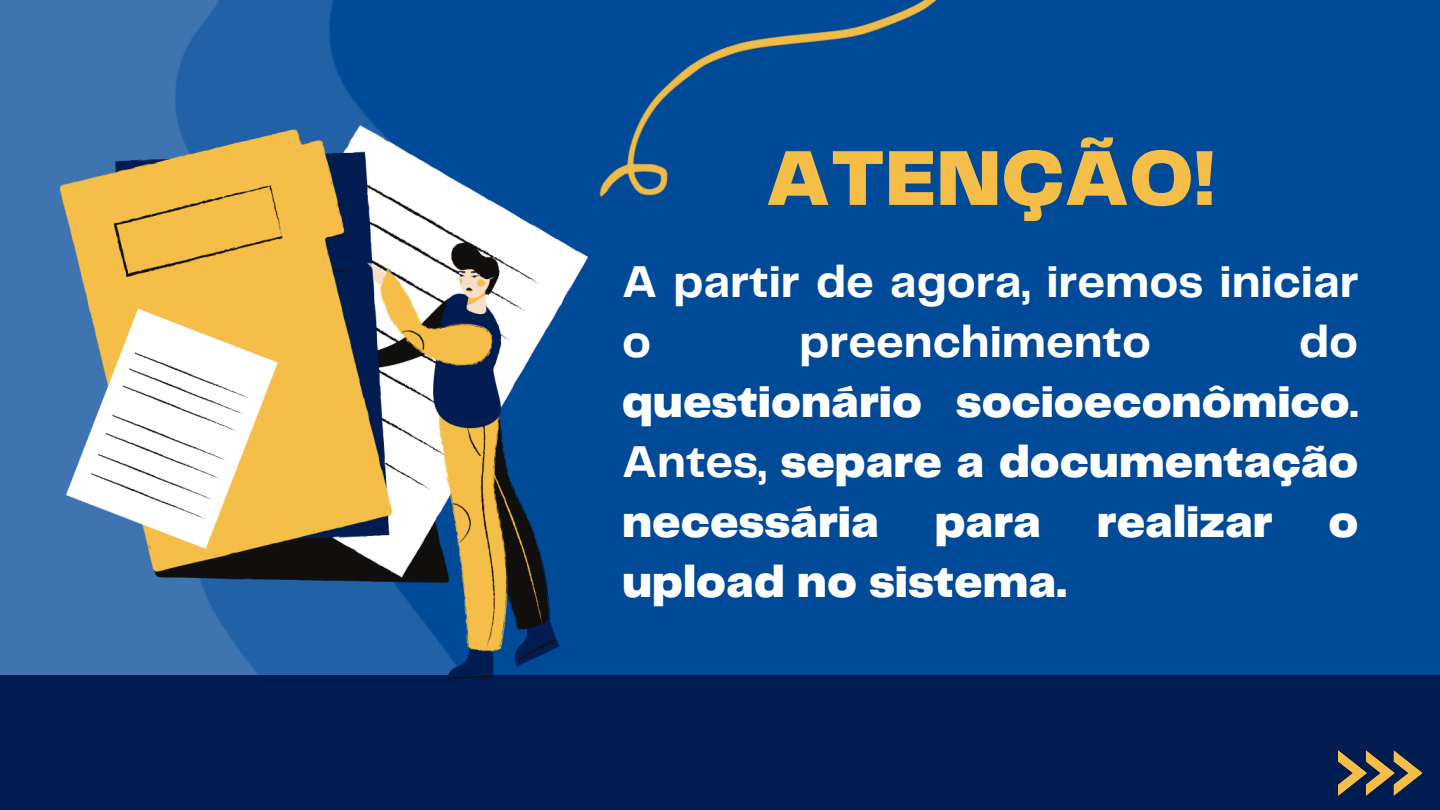
<style>
.page{position:relative;width:1440px;height:810px;background:#004a98}
.page>*{position:absolute;margin:0;border:0;box-sizing:border-box;transform-origin:0 0}
.t1{font:900 80.8px "Telegraf";color:#f5be49}
.t2{font:900 46.2px/60px "Telegraf";color:#fff;text-align:justify}
.t3{font:700 46.2px/60px "Telegraf";color:#fff}
.s1{font-weight:700}
</style>
<div class="page">
<img style="left:0;top:0;width:588px;height:675px">
<div style="left:0;top:675px;width:1440px;height:135px;background:#011c50"></div>
<img style="left:563px;top:0;width:374px;height:213px">
<img style="left:1339px;top:751px;width:83px;height:44px">
<img style="left:61px;top:125px;width:526px;height:560px">
<p class="t1" style="left:766px;top:143px;width:451px">ATENÇÃO!</p>
<p class="t3" style="left:622px;top:254px;width:738px">A partir de agora, iremos iniciar o</p>
<p class="t2" style="left:622px;top:314px;width:738px;text-indent:677px"><span class="s1">do </span>questionário socioeconômico<span class="s1">.<br>Antes,</span> separe a documentação necessária para realizar o upload no sistema.</p>
<p class="t3" style="left:799px;top:314px;width:353px">preenchimento</p>
</div>
